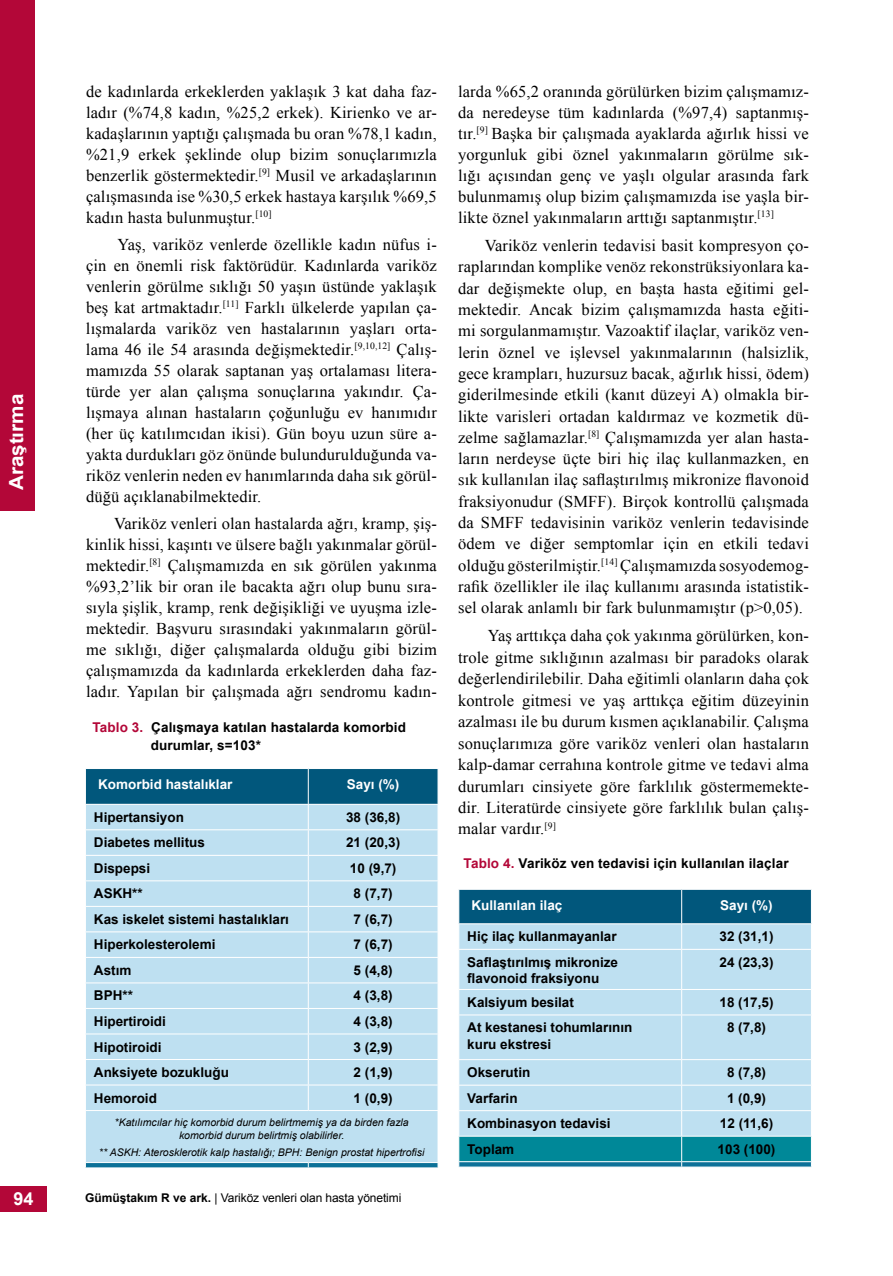
<style>
.page{position:relative;width:893px;height:1276px;background:#fff}
.page>*{position:absolute;margin:0;border:0;box-sizing:border-box;transform-origin:0 0}
.t1{font:700 19.5px "Arial";color:#fff;scale:1.06 1}
.t2{font:700 18px "Arial";color:#fff}
.t3{font:16.5px/21px "Times New Roman";letter-spacing:.01em;color:#000;text-align:justify}
.t4{font:700 13.5px/16.2px "Arial";color:#000}
.t5{font:700 13.5px "Arial";color:#fff}
.t6{font:12px "Arial";letter-spacing:-.01em;color:#000}
.t7{font:italic 10.5px/13.5px "Arial";color:#000;text-align:center}
.s1{color:#b30738}
.s2{font-weight:700}
</style>
<div class="page">
<div style="left:0;top:0;width:34px;height:510px;background:#b30738"></div>
<div style="left:0;top:1186px;width:47px;height:26px;background:#b30738"></div>
<svg style="left:458px;top:889px;width:354px;height:277px;background:#98c8da"></svg>
<div style="left:85px;top:1110px;width:353px;height:52px;background:#bee0f1"></div>
<hr style="left:85px;top:1111px;width:1px;height:51px;background:#fff">
<svg style="left:85px;top:768px;width:353px;height:342px;background:#acd2e5"></svg>
<hr style="left:85px;top:829px;width:223px;height:1px;background:#fff">
<hr style="left:308px;top:829px;width:130px;height:1px;background:#fff">
<hr style="left:85px;top:880px;width:223px;height:1px;background:#fff">
<hr style="left:308px;top:880px;width:130px;height:1px;background:#fff">
<hr style="left:85px;top:931px;width:223px;height:1px;background:#fff">
<hr style="left:308px;top:931px;width:130px;height:1px;background:#fff">
<hr style="left:85px;top:982px;width:223px;height:1px;background:#fff">
<hr style="left:308px;top:982px;width:130px;height:1px;background:#fff">
<hr style="left:85px;top:1033px;width:223px;height:1px;background:#fff">
<hr style="left:308px;top:1033px;width:130px;height:1px;background:#fff">
<hr style="left:85px;top:1059px;width:223px;height:1px;background:#fff">
<hr style="left:308px;top:1059px;width:130px;height:1px;background:#fff">
<hr style="left:85px;top:1110px;width:223px;height:1px;background:#fff">
<hr style="left:308px;top:1110px;width:130px;height:1px;background:#fff">
<svg style="left:85px;top:1162px;width:353px;height:5px"></svg>
<p class="t1" style="left:3px;top:490px;width:93px;rotate:-90deg">Araştırma</p>
<p class="t3" style="left:86px;top:80px;width:352px">de kadınlarda erkeklerden yaklaşık 3 kat daha faz&shy;ladır (%74,8 kadın, %25,2 erkek). Kirienko ve ar&shy;kadaşlarının yaptığı çalışmada bu oran %78,1 kadın, %21,9 erkek şeklinde olup bizim sonuçlarımızla benzerlik göstermektedir.<sup>[9]</sup> Musil ve arkadaşlarının çalışmasında ise %30,5 erkek hastaya karşılık %69,5 kadın hasta bulunmuştur.<sup>[10]</sup></p>
<p class="t3" style="left:86px;top:233px;width:352px;text-indent:31px">Yaş, variköz venlerde özellikle kadın nüfus i&shy;çin en önemli risk faktörüdür. Kadınlarda variköz venlerin görülme sıklığı 50 yaşın üstünde yaklaşık beş kat artmaktadır.<sup>[11]</sup> Farklı ülkelerde yapılan ça&shy;lışmalarda variköz ven hastalarının yaşları orta&shy;lama 46 ile 54 arasında değişmektedir.<sup>[9,10,12]</sup> Çalış&shy;mamızda 55 olarak saptanan yaş ortalaması litera&shy;türde yer alan çalışma sonuçlarına yakındır. Ça&shy;lışmaya alınan hastaların çoğunluğu ev hanımıdır (her üç katılımcıdan ikisi). Gün boyu uzun süre a&shy;yakta durdukları göz önünde bulundurulduğunda va&shy;riköz venlerin neden ev hanımlarında daha sık görül&shy;düğü açıklanabilmektedir.</p>
<p class="t3" style="left:86px;top:512px;width:352px;text-indent:28px">Variköz venleri olan hastalarda ağrı, kramp, şiş&shy;kinlik hissi, kaşıntı ve ülsere bağlı yakınmalar görül&shy;mektedir.<sup>[8]</sup> Çalışmamızda en sık görülen yakınma %93,2’lik bir oran ile bacakta ağrı olup bunu sıra&shy;sıyla şişlik, kramp, renk değişikliği ve uyuşma izle&shy;mektedir. Başvuru sırasındaki yakınmaların görül&shy;me sıklığı, diğer çalışmalarda olduğu gibi bizim çalışmamızda da kadınlarda erkeklerden daha faz&shy;ladır. Yapılan bir çalışmada ağrı sendromu kadın-</p>
<p class="t4" style="left:151px;top:719px;width:257px;line-height:18px;text-indent:-58px"><span class="s1">Tablo 3.</span> Çalışmaya katılan hastalarda komorbid durumlar, s=103*</p>
<p class="t5" style="left:98px;top:775px;width:136px">Komorbid hastalıklar</p>
<p class="t5" style="left:347px;top:775px;width:54px">Sayı (%)</p>
<p class="t4" style="left:94px;top:809px;width:92px">Hipertansiyon</p>
<p class="t4" style="left:346px;top:809px;width:56px">38 (36,8)</p>
<p class="t4" style="left:94px;top:835px;width:113px">Diabetes mellitus</p>
<p class="t4" style="left:346px;top:835px;width:56px">21 (20,3)</p>
<p class="t4" style="left:94px;top:860px;width:58px">Dispepsi</p>
<p class="t4" style="left:350px;top:860px;width:48px">10 (9,7)</p>
<p class="t4" style="left:94px;top:886px;width:50px">ASKH**</p>
<p class="t4" style="left:354px;top:886px;width:41px">8 (7,7)</p>
<p class="t4" style="left:94px;top:911px;width:197px">Kas iskelet sistemi hastalıkları</p>
<p class="t4" style="left:354px;top:911px;width:41px">7 (6,7)</p>
<p class="t4" style="left:94px;top:937px;width:123px">Hiperkolesterolemi</p>
<p class="t4" style="left:354px;top:937px;width:41px">7 (6,7)</p>
<p class="t4" style="left:94px;top:962px;width:39px">Astım</p>
<p class="t4" style="left:354px;top:962px;width:41px">5 (4,8)</p>
<p class="t4" style="left:94px;top:988px;width:41px">BPH**</p>
<p class="t4" style="left:354px;top:988px;width:41px">4 (3,8)</p>
<p class="t4" style="left:94px;top:1013px;width:74px">Hipertiroidi</p>
<p class="t4" style="left:354px;top:1013px;width:41px">4 (3,8)</p>
<p class="t4" style="left:94px;top:1039px;width:69px">Hipotiroidi</p>
<p class="t4" style="left:354px;top:1039px;width:41px">3 (2,9)</p>
<p class="t4" style="left:94px;top:1064px;width:137px">Anksiyete bozukluğu</p>
<p class="t4" style="left:354px;top:1064px;width:41px">2 (1,9)</p>
<p class="t4" style="left:94px;top:1090px;width:65px">Hemoroid</p>
<p class="t4" style="left:354px;top:1090px;width:41px">1 (0,9)</p>
<p class="t7" style="left:115px;top:1115px;width:296px">*Katılımcılar hiç komorbid durum belirtmemiş ya da birden fazla komorbid durum belirtmiş olabilirler.</p>
<p class="t7" style="left:99px;top:1145px;width:327px">** ASKH: Aterosklerotik kalp hastalığı; BPH: Benign prostat hipertrofisi</p>
<p class="t2" style="left:9px;top:1186px;width:31px">110</p>
<p class="t2" style="left:13px;top:1186px;width:22px">94</p>
<p class="t6" style="left:85px;top:1189px;width:318px"><span class="s2">Gümüştakım R ve ark.</span> | Variköz venleri olan hasta yönetimi</p>
<p class="t3" style="left:458px;top:80px;width:352px">larda %65,2 oranında görülürken bizim çalışmamız&shy;da neredeyse tüm kadınlarda (%97,4) saptanmış&shy;tır.<sup>[9]</sup> Başka bir çalışmada ayaklarda ağırlık hissi ve yorgunluk gibi öznel yakınmaların görülme sık&shy;lığı açısından genç ve yaşlı olgular arasında fark bulunmamış olup bizim çalışmamızda ise yaşla bir&shy;likte öznel yakınmaların arttığı saptanmıştır.<sup>[13]</sup></p>
<p class="t3" style="left:458px;top:235px;width:352px;text-indent:27px">Variköz venlerin tedavisi basit kompresyon ço&shy;raplarından komplike venöz rekonstrüksiyonlara ka&shy;dar değişmekte olup, en başta hasta eğitimi gel&shy;mektedir. Ancak bizim çalışmamızda hasta eğiti&shy;mi sorgulanmamıştır. Vazoaktif ilaçlar, variköz ven&shy;lerin öznel ve işlevsel yakınmalarının (halsizlik, gece krampları, huzursuz bacak, ağırlık hissi, ödem) giderilmesinde etkili (kanıt düzeyi A) olmakla bir&shy;likte varisleri ortadan kaldırmaz ve kozmetik dü&shy;zelme sağlamazlar.<sup>[8]</sup> Çalışmamızda yer alan hasta&shy;ların nerdeyse üçte biri hiç ilaç kullanmazken, en sık kullanılan ilaç saflaştırılmış mikronize flavonoid fraksiyonudur (SMFF). Birçok kontrollü çalışmada da SMFF tedavisinin variköz venlerin tedavisinde ödem ve diğer semptomlar için en etkili tedavi olduğu gösterilmiştir.<sup>[14]</sup> Çalışmamızda sosyodemog&shy;rafik özellikler ile ilaç kullanımı arasında istatistik&shy;sel olarak anlamlı bir fark bulunmamıştır (p&gt;0,05).</p>
<p class="t3" style="left:458px;top:625px;width:352px;line-height:21.5px;text-indent:30px">Yaş arttıkça daha çok yakınma görülürken, kon&shy;trole gitme sıklığının azalması bir paradoks olarak değerlendirilebilir. Daha eğitimli olanların daha çok kontrole gitmesi ve yaş arttıkça eğitim düzeyinin azalması ile bu durum kısmen açıklanabilir. Çalışma sonuçlarımıza göre variköz venleri olan hastaların kalp-damar cerrahına kontrole gitme ve tedavi alma durumları cinsiyete göre farklılık göstermemekte&shy;dir. Literatürde cinsiyete göre farklılık bulan çalış&shy;malar vardır.<sup>[9]</sup></p>
<p class="t4" style="left:464px;top:855px;width:326px"><span class="s1">Tablo 4.</span> Variköz ven tedavisi için kullanılan ilaçlar</p>
<p class="t5" style="left:472px;top:896px;width:92px">Kullanılan ilaç</p>
<p class="t5" style="left:720px;top:896px;width:54px">Sayı (%)</p>
<p class="t4" style="left:467px;top:929px;width:151px">Hiç ilaç kullanmayanlar</p>
<p class="t4" style="left:719px;top:929px;width:56px">32 (31,1)</p>
<p class="t4" style="left:467px;top:954px;width:152px">Saflaştırılmış mikronize flavonoid fraksiyonu</p>
<p class="t4" style="left:719px;top:954px;width:56px">24 (23,3)</p>
<p class="t4" style="left:467px;top:994px;width:108px">Kalsiyum besilat</p>
<p class="t4" style="left:719px;top:994px;width:56px">18 (17,5)</p>
<p class="t4" style="left:467px;top:1020px;width:167px">At kestanesi tohumlarının kuru ekstresi</p>
<p class="t4" style="left:727px;top:1020px;width:41px">8 (7,8)</p>
<p class="t4" style="left:467px;top:1064px;width:65px">Okserutin</p>
<p class="t4" style="left:727px;top:1064px;width:41px">8 (7,8)</p>
<p class="t4" style="left:467px;top:1090px;width:52px">Varfarin</p>
<p class="t4" style="left:727px;top:1090px;width:41px">1 (0,9)</p>
<p class="t4" style="left:467px;top:1115px;width:145px">Kombinasyon tedavisi</p>
<p class="t4" style="left:720px;top:1115px;width:55px">12 (11,6)</p>
<p class="t4" style="left:467px;top:1141px;width:49px">Toplam</p>
<p class="t4" style="left:718px;top:1141px;width:59px">103 (100)</p>
</div>
